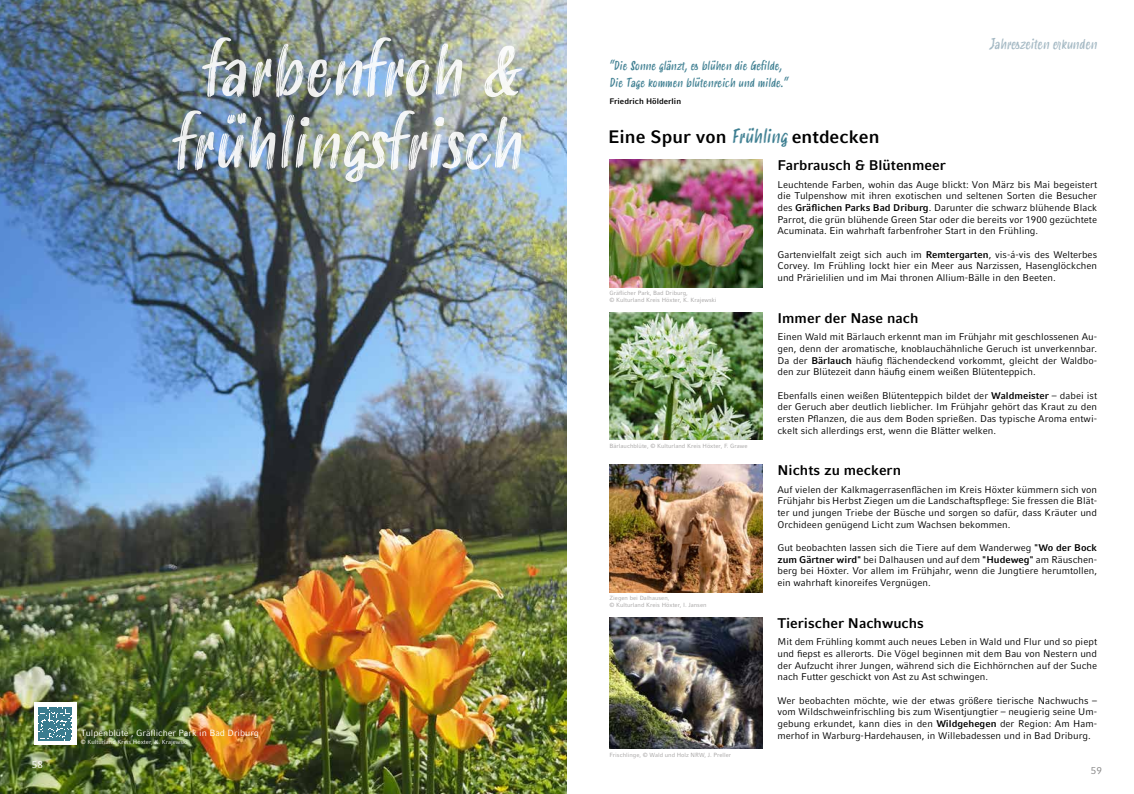
<style>
.page{position:relative;width:1134px;height:794px;background:#fff}
.page>*{position:absolute;margin:0;border:0;box-sizing:border-box;transform-origin:0 0}
.t1{font:italic 68.6px/73px "Smoothy";color:#fff;text-align:center}
.t2{font:700 18px "Compatil Fact LT Pro";color:#000}
.t3{font:700 14px "Compatil Fact LT Pro";color:#000}
.t4{font:italic 14px "Smoothy";letter-spacing:-.01em;color:#a3b8c3}
.t5{font:italic 12px/17px "Smoothy";color:#3a7c8f}
.t6{font:10px "Compatil Fact LT Pro";color:#878787}
.t7{font:10px "Compatil Fact LT Pro";color:#fff}
.t8{font:9.7px/11.7px "Compatil Fact LT Pro";color:#000;text-align:justify}
.t9{font:9px "Compatil Fact LT Pro";color:#fff}
.t10{font:700 8px "Compatil Fact LT Pro";color:#000}
.t11{font:6px/7px "Compatil Fact LT Pro";color:#a4a2a2}
.t12{font:6px "Compatil Fact LT Pro";color:#fff}
.s1{font-family:"Smoothy";font-weight:400;font-style:italic;font-size:19px;color:#3a7c8f}
.s2{font-weight:700}
</style>
<div class="page">
<img style="left:0;top:0;width:567px;height:794px">
<img style="left:609px;top:312px;width:154px;height:128px">
<img style="left:609px;top:160px;width:154px;height:127px">
<img style="left:609px;top:464px;width:154px;height:128px">
<div style="left:34px;top:702px;width:43px;height:43px;background:#fff"></div>
<svg style="left:39px;top:707px;width:33px;height:33px"></svg>
<img style="left:609px;top:617px;width:154px;height:131px">
<h1 class="t1" style="left:173px;top:37px;width:350px">farbenfroh &amp; frühlingsfrisch</h1>
<p class="t7" style="left:32px;top:759px;width:13px">58</p>
<p class="t9" style="left:81px;top:728px;width:180px">Tulpenblüte , Gräflicher Park in Bad Driburg</p>
<p class="t12" style="left:81px;top:739px;width:109px">© Kulturland Kreis Höxter, K. Krajewski</p>
<p class="t5" style="left:609px;top:58px;width:180px">“Die Sonne glänzt, es blühen die Gefilde,<br>Die Tage kommen blütenreich und milde.“</p>
<p class="t10" style="left:609px;top:97px;width:73px">Friedrich Hölderlin</p>
<h2 class="t2" style="left:608px;top:126px;width:273px">Eine Spur von <span class="s1">Frühling</span> entdecken</h2>
<h3 class="t3" style="left:777px;top:157px;width:170px">Farbrausch &amp; Blütenmeer</h3>
<h3 class="t4" style="left:989px;top:34px;width:109px">Jahreszeiten erkunden</h3>
<p class="t11" style="left:609px;top:290px;width:109px">Gräflicher Park, Bad Driburg,<br>© Kulturland Kreis Höxter, K. Krajewski</p>
<p class="t11" style="left:609px;top:443px;width:140px">Bärlauchblüte, © Kulturland Kreis Höxter, F. Grawe</p>
<p class="t11" style="left:609px;top:594px;width:99px">Ziegen bei Dalhausen,<br>© Kulturland Kreis Höxter, I. Jansen</p>
<p class="t11" style="left:609px;top:751px;width:123px">Frischlinge, © Wald und Holz NRW, J. Preller</p>
<p class="t8" style="left:777px;top:178px;width:321px">Leuchtende Farben, wohin das Auge blickt: Von März bis Mai begeistert die Tulpenshow mit ihren exotischen und seltenen Sorten die Besucher des <span class="s2">Gräflichen Parks Bad Driburg</span>. Darunter die schwarz blühende Black Parrot, die grün blühende Green Star oder die bereits vor 1900 gezüchtete Acuminata. Ein wahrhaft farbenfroher Start in den Frühling.</p>
<p class="t8" style="left:777px;top:248px;width:321px">Gartenvielfalt zeigt sich auch im <span class="s2">Remtergarten</span>, vis-á-vis des Welterbes Corvey. Im Frühling lockt hier ein Meer aus Narzissen, Hasenglöckchen und Prärielilien und im Mai thronen Allium-Bälle in den Beeten.</p>
<h3 class="t3" style="left:777px;top:309px;width:142px">Immer der Nase nach</h3>
<p class="t8" style="left:777px;top:331px;width:321px">Einen Wald mit Bärlauch erkennt man im Frühjahr mit geschlossenen Au&shy;gen, denn der aromatische, knoblauchähnliche Geruch ist unverkennbar.<br>Da der <span class="s2">Bärlauch</span> häufig flächendeckend vorkommt, gleicht der Waldbo&shy;den zur Blütezeit dann häufig einem weißen Blütenteppich.</p>
<p class="t8" style="left:777px;top:389px;width:321px">Ebenfalls einen weißen Blütenteppich bildet der <span class="s2">Waldmeister</span> – dabei ist der Geruch aber deutlich lieblicher. Im Frühjahr gehört das Kraut zu den ersten Pflanzen, die aus dem Boden sprießen. Das typische Aroma entwi&shy;ckelt sich allerdings erst, wenn die Blätter welken.</p>
<h3 class="t3" style="left:777px;top:462px;width:125px">Nichts zu meckern</h3>
<p class="t8" style="left:777px;top:483px;width:321px">Auf vielen der Kalkmagerrasenflächen im Kreis Höxter kümmern sich von Frühjahr bis Herbst Ziegen um die Landschaftspflege: Sie fressen die Blät&shy;ter und jungen Triebe der Büsche und sorgen so dafür, dass Kräuter und Orchideen genügend Licht zum Wachsen bekommen.</p>
<p class="t8" style="left:777px;top:542px;width:321px">Gut beobachten lassen sich die Tiere auf dem Wanderweg <span class="s2">"Wo der Bock zum Gärtner wird"</span> bei Dalhausen und auf dem <span class="s2">"Hudeweg"</span> am Räuschen&shy;berg bei Höxter. Vor allem im Frühjahr, wenn die Jungtiere herumtollen, ein wahrhaft kinoreifes Vergnügen.</p>
<h3 class="t3" style="left:777px;top:614px;width:148px">Tierischer Nachwuchs</h3>
<p class="t8" style="left:777px;top:636px;width:321px">Mit dem Frühling kommt auch neues Leben in Wald und Flur und so piept und fiepst es allerorts. Die Vögel beginnen mit dem Bau von Nestern und der Aufzucht ihrer Jungen, während sich die Eichhörnchen auf der Suche nach Futter geschickt von Ast zu Ast schwingen.</p>
<p class="t8" style="left:777px;top:694px;width:321px">Wer beobachten möchte, wie der etwas größere tierische Nachwuchs – vom Wildschweinfrischling bis zum Wisentjungtier – neugierig seine Um&shy;gebung erkundet, kann dies in den <span class="s2">Wildgehegen</span> der Region: Am Ham&shy;merhof in Warburg-Hardehausen, in Willebadessen und in Bad Driburg.</p>
<p class="t6" style="left:1091px;top:764px;width:13px">59</p>
</div>
